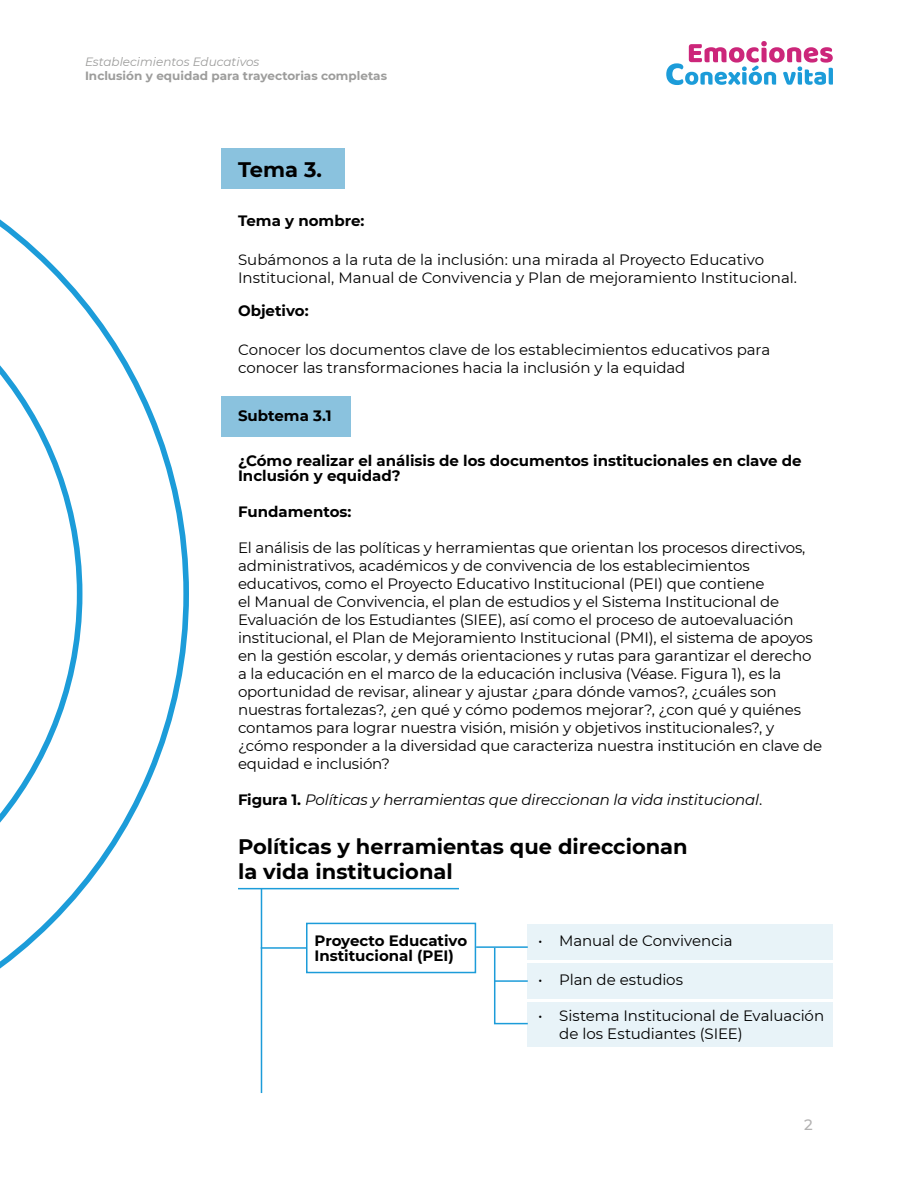
<style>
.page{position:relative;width:918px;height:1188px;background:#fff}
.page>*{position:absolute;margin:0;border:0;box-sizing:border-box;transform-origin:0 0}
.Títulos_secundarios{font:700 21px/25.2px "Montserrat";color:#000}
.Cuerpo{font:15px/18px "Montserrat";letter-spacing:-.01em;color:#000}
.Subtitulo{font:700 15px/15px "Montserrat";color:#000}
.Listado{font:15px/18px "Montserrat";letter-spacing:-.005em;color:#000}
.Cuerpo-2{font:italic 15px "Montserrat";letter-spacing:-.01em;color:#000}
.Cuerpo-3{font:700 15px "Montserrat";color:#000}
.t1{font:500 15px "Montserrat";color:#b3b2b2}
.t2{font:700 12px "Montserrat";color:#9d9d9c}
.t3{font:italic 12px "Montserrat";color:#9d9d9c}
.s1{font-weight:700;font-style:normal}
.s2{font-style:normal}
</style>
<div class="page">
<svg style="left:666px;top:41px;width:167px;height:44px"></svg>
<svg style="left:0;top:219px;width:189px;height:750px"></svg>
<div style="left:528px;top:924px;width:305px;height:36px;background:#e8f3f8"></div>
<div style="left:528px;top:963px;width:305px;height:36px;background:#e8f3f8"></div>
<div style="left:528px;top:1002px;width:305px;height:44px;background:#e8f3f8"></div>
<div style="left:221px;top:397px;width:130px;height:40px;background:#8ac2de"></div>
<div style="left:221px;top:148px;width:123px;height:41px;background:#8ac2de"></div>
<div style="left:306px;top:923px;width:170px;height:50px;background:#fff;border:2px solid #1c9cd9"></div>
<hr style="left:261px;top:889px;width:1px;height:204px;background:#1c9cd9">
<hr style="left:261px;top:947px;width:45px;height:2px;background:#1c9cd9">
<hr style="left:476px;top:946px;width:52px;height:2px;background:#1c9cd9">
<svg style="left:493px;top:946px;width:35px;height:79px"></svg>
<hr style="left:238px;top:888px;width:221px;height:1px;background:#1c9cd9">
<p class="t3" style="left:85px;top:53px;width:176px">Establecimientos Educativos</p>
<p class="t2" style="left:85px;top:67px;width:304px">Inclusión y equidad para trayectorias completas</p>
<h1 class="Títulos_secundarios" style="left:238px;top:156px;width:85px">Tema 3.</h1>
<h2 class="Subtitulo" style="left:238px;top:212px;width:128px">Tema y nombre:</h2>
<p class="Cuerpo" style="left:238px;top:250px;width:561px">Subámonos a la ruta de la inclusión: una mirada al Proyecto Educativo<br>Institucional, Manual de Convivencia y Plan de mejoramiento Institucional.</p>
<h2 class="Subtitulo" style="left:238px;top:302px;width:72px">Objetivo:</h2>
<p class="Cuerpo" style="left:238px;top:340px;width:534px">Conocer los documentos clave de los establecimientos educativos para conocer las transformaciones hacia la inclusión y la equidad</p>
<h2 class="Subtitulo" style="left:238px;top:407px;width:95px">Subtema 3.1</h2>
<h2 class="Subtitulo" style="left:238px;top:452px;width:565px">¿Cómo realizar el análisis de los documentos institucionales en clave de<br>Inclusión y equidad?</h2>
<p class="Cuerpo-3" style="left:238px;top:501px;width:115px">Fundamentos:</p>
<p class="Cuerpo" style="left:238px;top:538px;width:586px">El análisis de las políticas y herramientas que orientan los procesos directivos, administrativos, académicos y de convivencia de los establecimientos educativos, como el Proyecto Educativo Institucional (PEI) que contiene<br>el Manual de Convivencia, el plan de estudios y el Sistema Institucional de Evaluación de los Estudiantes (SIEE), así como el proceso de autoevaluación institucional, el Plan de Mejoramiento Institucional (PMI), el sistema de apoyos en la gestión escolar, y demás orientaciones y rutas para garantizar el derecho a la educación en el marco de la educación inclusiva (Véase. Figura 1), es la oportunidad de revisar, alinear y ajustar ¿para dónde vamos?, ¿cuáles son nuestras fortalezas?, ¿en qué y cómo podemos mejorar?, ¿con qué y quiénes contamos para lograr nuestra visión, misión y objetivos institucionales?, y ¿cómo responder a la diversidad que caracteriza nuestra institución en clave de equidad e inclusión?</p>
<p class="Cuerpo-2" style="left:238px;top:789px;width:526px"><span class="s1">Figura 1.</span> Políticas y herramientas que direccionan la vida institucional<span class="s2">.</span></p>
<h1 class="Títulos_secundarios" style="left:238px;top:833px;width:451px">Políticas y herramientas que direccionan la vida institucional</h1>
<h2 class="Subtitulo" style="left:315px;top:932px;width:154px">Proyecto Educativo<br>Institucional (PEI)</h2>
<p class="Listado" style="left:538px;top:931px;width:196px">• Manual de Convivencia</p>
<p class="Listado" style="left:538px;top:970px;width:146px">• Plan de estudios</p>
<p class="Listado" style="left:559px;top:1006px;width:266px;text-indent:-21px">• Sistema Institucional de Evaluación de los Estudiantes (SIEE)</p>
<p class="t1" style="left:804px;top:1114px;width:10px">2</p>
</div>
